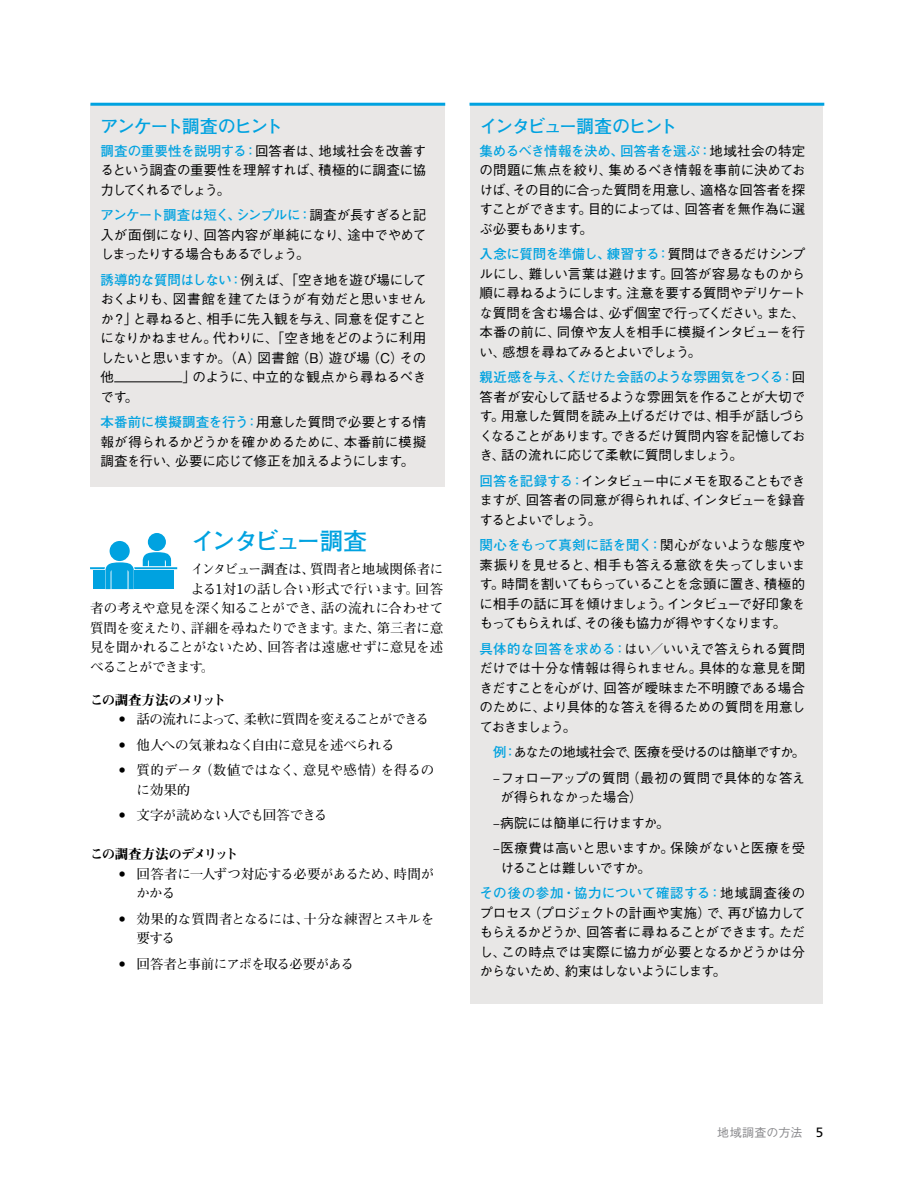
<style>
.page{position:relative;width:918px;height:1188px;background:#fff}
.page>*{position:absolute;margin:0;border:0;box-sizing:border-box;transform-origin:0 0}
.subhead_1{font:700 24px "Futo Go B101 Pro";letter-spacing:-.1em;color:#00a2e0}
.Tips_Head{font:700 18px "Futo Go B101 Pro";letter-spacing:-.09em;color:#00a2e0}
.Tips_Body{font:500 13.5px/19.5px "Gothic BBB Pro";letter-spacing:-.05em;color:#000;text-align:justify}
.bodyno{font:700 13.5px "Futo Min A101 Pro";letter-spacing:-.02em;color:#000}
.Tips_Body_sub_bullet{font:500 13.5px/19.5px "Gothic BBB Pro";letter-spacing:-.035em;color:#000}
.body_bullets_w__ind{font:700 13.5px/19.5px "Futo Min A101 Pro";letter-spacing:-.035em;color:#000}
.body_bullets_w__ind-2{font:700 13.5px "Futo Min A101 Pro";letter-spacing:-.06em;color:#000}
.body_bullets_w__ind-3{font:700 13.5px/19.5px "Futo Min A101 Pro";letter-spacing:.005em;color:#000}
.Tips_Body_sub_bullet-2{font:500 13.5px "Gothic BBB Pro";letter-spacing:-.095em;color:#000}
.body_bullets_w__ind-4{font:700 13.5px "Futo Min A101 Pro";letter-spacing:-.085em;color:#000}
.bodyno-2{font:700 13.5px "Futo Min A101 Pro";letter-spacing:.02em;color:#000}
.Tips_Body-2{font:500 13.5px "Gothic BBB Pro";letter-spacing:-.025em;color:#000}
.subhead_3{font:13.5px "Midashi Min Pro MA31";letter-spacing:-.05em;color:#000}
.subhead_3-2{font:13.5px "Midashi Min Pro MA31";letter-spacing:-.08em;color:#000}
.bodyno-3{font:700 13.5px "Futo Min A101 Pro";letter-spacing:-.07em;color:#000}
.t1{font:500 12px "Gothic BBB Pro";letter-spacing:.02em;color:#8a8a8d}
.s1{font-family:"Futo Go B101 Pro";font-weight:700;color:#00a2e0}
.s2{font-family:"Frutiger LT Std";font-weight:400;font-size:13.5px;color:#000}
</style>
<div class="page">
<div style="left:470px;top:105px;width:353px;height:898px;background:#e8e7e6"></div>
<div style="left:91px;top:104px;width:354px;height:383px;background:#e9e7e6"></div>
<hr style="left:90px;top:103px;width:355px;height:3px;background:#00a2e0">
<hr style="left:114px;top:381px;width:68px;height:1px;background:#000">
<hr style="left:470px;top:103px;width:354px;height:3px;background:#00a2e0">
<div style="left:110px;top:541px;width:20px;height:20px;background:#00a2e0;border-radius:50%"></div>
<div style="left:148px;top:533px;width:18px;height:18px;background:#00a2e0;border-radius:50%"></div>
<svg style="left:90px;top:552px;width:87px;height:37px"></svg>
<p class="Tips_Head" style="left:100px;top:112px;width:184px">アンケート調査のヒント</p>
<p class="Tips_Body" style="left:100px;top:139px;width:327px"><span class="s1">調査の重要性を説明する：</span>回答者は、地域社会を改善するという調査の重要性を理解すれば、積極的に調査に協力してくれるでしょう。</p>
<p class="Tips_Body" style="left:100px;top:204px;width:327px"><span class="s1">アンケート調査は短く、シンプルに：</span>調査が長すぎると記入が面倒になり、回答内容が単純になり、途中でやめてしまったりする場合もあるでしょう。</p>
<p class="Tips_Body" style="left:100px;top:268px;width:327px"><span class="s1">誘導的な質問はしない：</span>例えば、「空き地を遊び場にしておくよりも、図書館を建てたほうが有効だと思いませんか？」と尋ねると、相手に先入観を与え、同意を促すことになりかねません。代わりに、「空き地をどのように利用したいと思いますか。（A）図書館（B）遊び場（C）その他</p>
<p class="Tips_Body-2" style="left:183px;top:366px;width:245px">」のように、中立的な観点から尋ねるべき</p>
<p class="Tips_Body" style="left:100px;top:385px;width:39px">です。</p>
<p class="Tips_Body" style="left:100px;top:411px;width:327px"><span class="s1">本番前に模擬調査を行う：</span>用意した質問で必要とする情報が得られるかどうかを確かめるために、本番前に模擬調査を行い、必要に応じて修正を加えるようにします。</p>
<p class="subhead_1" style="left:191px;top:522px;width:178px">インタビュー調査</p>
<p class="bodyno" style="left:191px;top:559px;width:254px">インタビュー調査は、質問者と地域関係者に</p>
<p class="bodyno-2" style="left:191px;top:578px;width:254px">よる1対1の話し合い形式で行います。回答</p>
<p class="bodyno" style="left:90px;top:598px;width:355px">者の考えや意見を深く知ることができ、話の流れに合わせて</p>
<p class="bodyno" style="left:90px;top:617px;width:355px">質問を変えたり、詳細を尋ねたりできます。また、第三者に意</p>
<p class="bodyno" style="left:90px;top:637px;width:355px">見を聞かれることがないため、回答者は遠慮せずに意見を述</p>
<p class="bodyno-3" style="left:90px;top:656px;width:126px">べることができます。</p>
<p class="subhead_3-2" style="left:90px;top:689px;width:137px">この調査方法のメリット</p>
<p class="body_bullets_w__ind-4" style="left:136px;top:709px;width:294px">話の流れによって、柔軟に質問を変えることができる</p>
<p class="body_bullets_w__ind" style="left:136px;top:733px;width:260px">他人への気兼ねなく自由に意見を述べられる</p>
<p class="body_bullets_w__ind-3" style="left:136px;top:759px;width:299px">質的データ（数値ではなく、意見や感情）を得るのに効果的</p>
<p class="body_bullets_w__ind-2" style="left:136px;top:805px;width:192px">文字が読めない人でも回答できる</p>
<p class="subhead_3" style="left:90px;top:844px;width:150px">この調査方法のデメリット</p>
<p class="body_bullets_w__ind" style="left:136px;top:862px;width:299px">回答者に一人ずつ対応する必要があるため、時間がかかる</p>
<p class="body_bullets_w__ind" style="left:136px;top:907px;width:299px">効果的な質問者となるには、十分な練習とスキルを要する</p>
<p class="body_bullets_w__ind-2" style="left:136px;top:953px;width:219px">回答者と事前にアポを取る必要がある</p>
<p class="Tips_Head" style="left:480px;top:112px;width:199px">インタビュー調査のヒント</p>
<p class="Tips_Body" style="left:480px;top:139px;width:327px"><span class="s1">集めるべき情報を決め、回答者を選ぶ：</span>地域社会の特定の問題に焦点を絞り、集めるべき情報を事前に決めておけば、その目的に合った質問を用意し、適格な回答者を探すことができます。目的によっては、回答者を無作為に選ぶ必要もあります。</p>
<p class="Tips_Body" style="left:480px;top:243px;width:327px"><span class="s1">入念に質問を準備し、練習する：</span>質問はできるだけシンプルにし、難しい言葉は避けます。回答が容易なものから順に尋ねるようにします。注意を要する質問やデリケートな質問を含む場合は、必ず個室で行ってください。また、本番の前に、同僚や友人を相手に模擬インタビューを行い、感想を尋ねてみるとよいでしょう。</p>
<p class="Tips_Body" style="left:480px;top:366px;width:327px"><span class="s1">親近感を与え、くだけた会話のような雰囲気をつくる：</span>回答者が安心して話せるような雰囲気を作ることが大切です。用意した質問を読み上げるだけでは、相手が話しづらくなることがあります。できるだけ質問内容を記憶しておき、話の流れに応じて柔軟に質問しましょう。</p>
<p class="Tips_Body" style="left:480px;top:469px;width:327px"><span class="s1">回答を記録する：</span>インタビュー中にメモを取ることもできますが、回答者の同意が得られれば、インタビューを録音するとよいでしょう。</p>
<p class="Tips_Body" style="left:480px;top:534px;width:327px"><span class="s1">関心をもって真剣に話を聞く：</span>関心がないような態度や素振りを見せると、相手も答える意欲を失ってしまいます。時間を割いてもらっていることを念頭に置き、積極的に相手の話に耳を傾けましょう。インタビューで好印象をもってもらえれば、その後も協力が得やすくなります。</p>
<p class="Tips_Body" style="left:480px;top:637px;width:327px"><span class="s1">具体的な回答を求める：</span>はい／いいえで答えられる質問だけでは十分な情報は得られません。具体的な意見を聞きだすことを心がけ、回答が曖昧また不明瞭である場合のために、より具体的な答えを得るための質問を用意しておきましょう。</p>
<p class="Tips_Body_sub_bullet-2" style="left:493px;top:741px;width:314px"><span class="s1">例：</span>あなたの地域社会で、医療を受けるのは簡単ですか。</p>
<p class="Tips_Body_sub_bullet" style="left:501px;top:766px;width:306px;text-indent:-8px">–フォローアップの質問（最初の質問で具体的な答えが得られなかった場合）</p>
<p class="Tips_Body_sub_bullet" style="left:493px;top:811px;width:178px">–病院には簡単に行けますか。</p>
<p class="Tips_Body_sub_bullet" style="left:501px;top:837px;width:306px;text-indent:-8px">–医療費は高いと思いますか。保険がないと医療を受けることは難しいですか。</p>
<p class="Tips_Body" style="left:480px;top:882px;width:327px"><span class="s1">その後の参加・協力について確認する：</span>地域調査後のプロセス（プロジェクトの計画や実施）で、再び協力してもらえるかどうか、回答者に尋ねることができます。ただし、この時点では実際に協力が必要となるかどうかは分からないため、約束はしないようにします。</p>
<p class="t1" style="left:717px;top:1123px;width:108px">地域調査の方法 <span class="s2">5</span></p>
</div>
